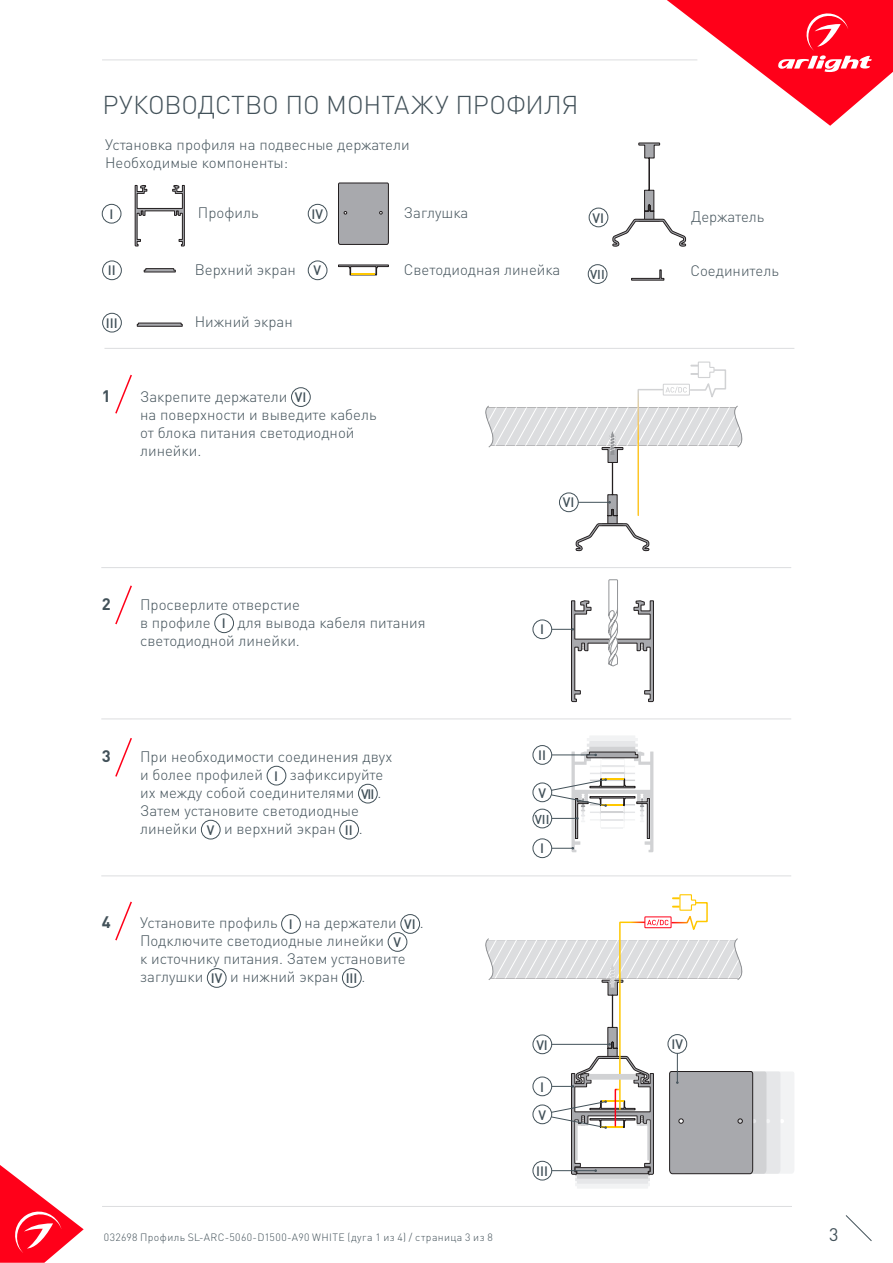
<style>
.page{position:relative;width:893px;height:1263px;background:#fff}
.page>*{position:absolute;margin:0;border:0;box-sizing:border-box;transform-origin:0 0}
.t1{font:300 25.5px "DIN Pro";letter-spacing:-.005em;color:#425159}
.t2{font:18px "DIN Pro";color:#425159}
.t3{font:700 16.5px "DIN Pro";color:#425159}
.t4{font:300 15px/18px "DIN Pro";color:#425159}
.t5{font:500 13.5px "DIN Pro";color:#425159}
.t6{font:500 12.75px "DIN Pro";color:#425159}
.t7{font:300 10.5px "DIN Pro";letter-spacing:.04em;color:#425159}
</style>
<div class="page">
<svg style="left:0;top:1165px;width:84px;height:98px"></svg>
<svg style="left:845px;top:1215px;width:27px;height:26px"></svg>
<svg style="left:667px;top:0;width:226px;height:126px"></svg>
<hr style="left:102px;top:60px;width:595px;height:1px;background:#dcdddf">
<hr style="left:102px;top:1206px;width:690px;height:1px;background:#dcdddf">
<hr style="left:104px;top:348px;width:690px;height:1px;background:#dcdddf">
<div style="left:102px;top:204px;width:19px;height:19px;border:1px solid #425159;border-radius:50%"></div>
<svg style="left:135px;top:185px;width:50px;height:61px"></svg>
<div style="left:102px;top:261px;width:20px;height:19px;border:1px solid #425159;border-radius:50%"></div>
<div style="left:102px;top:313px;width:20px;height:19px;border:1px solid #425159;border-radius:50%"></div>
<svg style="left:137px;top:323px;width:46px;height:4px"></svg>
<svg style="left:144px;top:268px;width:32px;height:4px"></svg>
<div style="left:589px;top:208px;width:19px;height:19px;border:1px solid #425159;border-radius:50%"></div>
<div style="left:588px;top:264px;width:19px;height:20px;border:1px solid #425159;border-radius:50%"></div>
<svg style="left:338px;top:183px;width:51px;height:61px;background:#a1a1a5"></svg>
<svg style="left:338px;top:265px;width:51px;height:10px"></svg>
<hr style="left:352px;top:273px;width:23px;height:2px;background:#ffc800">
<div style="left:308px;top:204px;width:19px;height:19px;border:1px solid #425159;border-radius:50%"></div>
<div style="left:308px;top:261px;width:19px;height:19px;border:1px solid #425159;border-radius:50%"></div>
<svg style="left:612px;top:143px;width:74px;height:104px"></svg>
<svg style="left:631px;top:269px;width:33px;height:11px"></svg>
<hr style="left:101px;top:567px;width:690px;height:1px;background:#dcdddf">
<hr style="left:101px;top:718px;width:690px;height:1px;background:#dcdddf">
<hr style="left:101px;top:875px;width:690px;height:1px;background:#dcdddf">
<div style="left:291px;top:387px;width:19px;height:20px;border:1px solid #425159;border-radius:50%"></div>
<div style="left:267px;top:766px;width:19px;height:19px;border:1px solid #425159;border-radius:50%"></div>
<div style="left:358px;top:784px;width:19px;height:19px;border:1px solid #425159;border-radius:50%"></div>
<div style="left:201px;top:820px;width:19px;height:19px;border:1px solid #425159;border-radius:50%"></div>
<div style="left:340px;top:820px;width:19px;height:19px;border:1px solid #425159;border-radius:50%"></div>
<div style="left:215px;top:614px;width:19px;height:19px;border:1px solid #425159;border-radius:50%"></div>
<svg style="left:115px;top:374px;width:17px;height:40px"></svg>
<svg style="left:115px;top:585px;width:17px;height:40px"></svg>
<svg style="left:115px;top:738px;width:17px;height:39px"></svg>
<div style="left:533px;top:783px;width:19px;height:19px;border:1px solid #425159;border-radius:50%"></div>
<div style="left:533px;top:620px;width:19px;height:19px;border:1px solid #425159;border-radius:50%"></div>
<div style="left:533px;top:839px;width:19px;height:19px;border:1px solid #425159;border-radius:50%"></div>
<svg style="left:485px;top:361px;width:258px;height:190px"></svg>
<div style="left:281px;top:914px;width:20px;height:19px;border:1px solid #425159;border-radius:50%"></div>
<div style="left:401px;top:914px;width:19px;height:19px;border:1px solid #425159;border-radius:50%"></div>
<div style="left:388px;top:932px;width:19px;height:19px;border:1px solid #425159;border-radius:50%"></div>
<div style="left:207px;top:968px;width:19px;height:19px;border:1px solid #425159;border-radius:50%"></div>
<div style="left:342px;top:968px;width:19px;height:19px;border:1px solid #425159;border-radius:50%"></div>
<svg style="left:115px;top:901px;width:17px;height:40px"></svg>
<div style="left:533px;top:809px;width:19px;height:19px;border:1px solid #425159;border-radius:50%"></div>
<svg style="left:552px;top:579px;width:102px;height:123px"></svg>
<div style="left:533px;top:745px;width:19px;height:19px;border:1px solid #425159;border-radius:50%"></div>
<svg style="left:485px;top:894px;width:309px;height:294px"></svg>
<svg style="left:551px;top:736px;width:102px;height:116px"></svg>
<p class="t1" style="left:103px;top:87px;width:477px">РУКОВОДСТВО ПО МОНТАЖУ ПРОФИЛЯ</p>
<p class="t4" style="left:105px;top:134px;width:306px">Установка профиля на подвесные держатели</p>
<p class="t4" style="left:105px;top:152px;width:185px">Необходимые компоненты:</p>
<p class="t5" style="left:109px;top:205px;width:5px">I</p>
<p class="t4" style="left:198px;top:203px;width:62px">Профиль</p>
<p class="t5" style="left:312px;top:205px;width:13px">IV</p>
<p class="t4" style="left:404px;top:203px;width:66px">Заглушка</p>
<p class="t5" style="left:592px;top:209px;width:13px">VI</p>
<p class="t5" style="left:108px;top:261px;width:9px">II</p>
<p class="t5" style="left:106px;top:314px;width:13px">III</p>
<p class="t4" style="left:195px;top:260px;width:103px">Верхний экран</p>
<p class="t4" style="left:195px;top:312px;width:99px">Нижний экран</p>
<p class="t5" style="left:314px;top:261px;width:9px">V</p>
<p class="t3" style="left:102px;top:384px;width:10px">1</p>
<p class="t4" style="left:140px;top:386px;width:149px">Закрепите держатели</p>
<p class="t5" style="left:295px;top:388px;width:13px">VI</p>
<p class="t4" style="left:140px;top:404px;width:238px">на поверхности и выведите кабель от блока питания светодиодной линейки.</p>
<p class="t4" style="left:404px;top:260px;width:158px">Cветодиодная линейка</p>
<p class="t6" style="left:590px;top:266px;width:16px">VII</p>
<p class="t5" style="left:563px;top:493px;width:13px">VI</p>
<p class="t3" style="left:102px;top:592px;width:10px">2</p>
<p class="t4" style="left:140px;top:595px;width:161px">Просверлите отверстие в профиле</p>
<p class="t4" style="left:140px;top:613px;width:287px;text-indent:97px">для вывода кабеля питания светодиодной линейки.</p>
<p class="t5" style="left:222px;top:614px;width:5px">I</p>
<p class="t3" style="left:102px;top:745px;width:10px">3</p>
<p class="t4" style="left:140px;top:747px;width:254px">При необходимости соединения двух и более профилей</p>
<p class="t4" style="left:140px;top:765px;width:245px;text-indent:150px">зафиксируйте их между собой соединителями</p>
<p class="t5" style="left:274px;top:767px;width:5px">I</p>
<p class="t5" style="left:361px;top:785px;width:15px">VII</p>
<p class="t4" style="left:377px;top:783px;width:5px">.</p>
<p class="t4" style="left:140px;top:801px;width:220px">Затем установите светодиодные линейки</p>
<p class="t5" style="left:207px;top:821px;width:9px">V</p>
<p class="t4" style="left:224px;top:819px;width:113px">и верхний экран</p>
<p class="t5" style="left:345px;top:821px;width:9px">II</p>
<p class="t4" style="left:359px;top:819px;width:5px">.</p>
<p class="t3" style="left:102px;top:911px;width:10px">4</p>
<p class="t4" style="left:140px;top:913px;width:139px">Установите профиль</p>
<p class="t5" style="left:289px;top:915px;width:5px">I</p>
<p class="t4" style="left:304px;top:913px;width:94px">на держатели</p>
<p class="t5" style="left:404px;top:915px;width:13px">VI</p>
<p class="t4" style="left:420px;top:913px;width:5px">.</p>
<p class="t4" style="left:140px;top:931px;width:246px">Подключите светодиодные линейки</p>
<p class="t5" style="left:393px;top:933px;width:9px">V</p>
<p class="t4" style="left:140px;top:949px;width:267px">к источнику питания. Затем установите заглушки</p>
<p class="t5" style="left:211px;top:969px;width:13px">IV</p>
<p class="t4" style="left:230px;top:967px;width:110px">и нижний экран</p>
<p class="t5" style="left:346px;top:969px;width:13px">III</p>
<p class="t4" style="left:361px;top:967px;width:5px">.</p>
<p class="t5" style="left:540px;top:620px;width:5px">I</p>
<p class="t5" style="left:538px;top:746px;width:9px">II</p>
<p class="t5" style="left:538px;top:783px;width:9px">V</p>
<p class="t6" style="left:535px;top:810px;width:16px">VII</p>
<p class="t5" style="left:540px;top:839px;width:5px">I</p>
<p class="t5" style="left:536px;top:1035px;width:13px">VI</p>
<p class="t5" style="left:540px;top:1077px;width:5px">I</p>
<p class="t5" style="left:538px;top:1105px;width:9px">V</p>
<p class="t5" style="left:536px;top:1162px;width:13px">III</p>
<p class="t4" style="left:691px;top:207px;width:75px">Держатель</p>
<p class="t4" style="left:690px;top:261px;width:90px">Соединитель</p>
<p class="t5" style="left:671px;top:1035px;width:13px">IV</p>
<p class="t7" style="left:104px;top:1230px;width:390px">032698 Профиль SL-ARC-5060-D1500-A90 WHITE (дуга 1 из 4) / страница 3 из 8</p>
<p class="t2" style="left:829px;top:1222px;width:11px">3</p>
</div>
